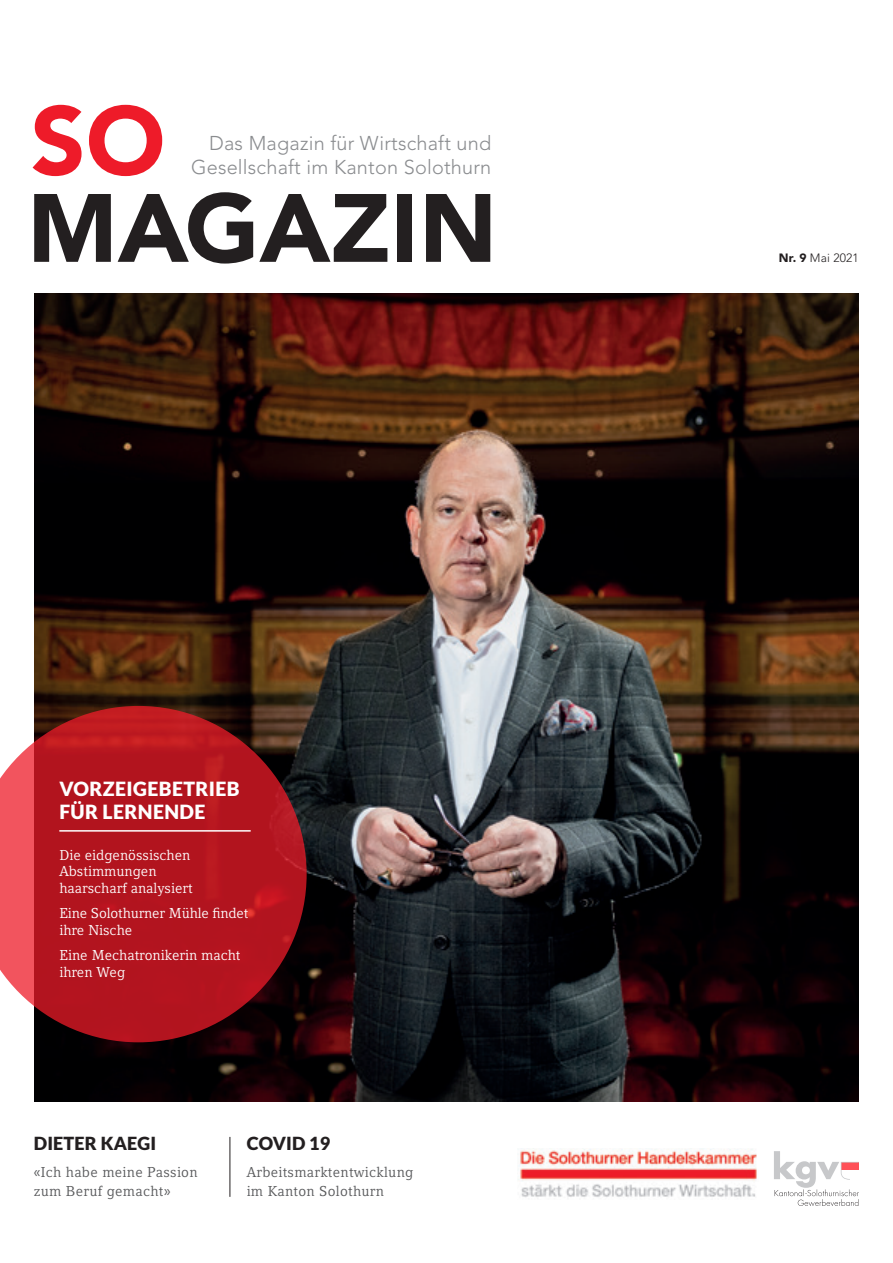
<style>
.page{position:relative;width:893px;height:1263px;background:#fff}
.page>*{position:absolute;margin:0;border:0;box-sizing:border-box;transform-origin:0 0}
.t1{font:900 95.85px "Avenir";color:#231f20}
.t2{font:900 95.85px "Avenir";color:#ee1b29}
.t3{font:300 19.8px/23.9px "Avenir";letter-spacing:.01em;color:#8a8c8f;text-align:right}
.t4{font:900 19.5px/23.4px "Lato";letter-spacing:.02em;color:#fff}
.t5{font:900 18px "Lato";letter-spacing:.01em;color:#231f20}
.t6{font:14.25px/16.5px "Compatil Letter LT Pro";color:#fff}
.t7{font:14.25px/19.5px "Compatil Letter LT Pro";letter-spacing:.02em;color:#57585a}
.t8{font:300 12px "Avenir";letter-spacing:.01em;color:#231f20}
.s1{font-weight:900}
</style>
<div class="page">
<img style="left:34px;top:293px;width:825px;height:808px">
<hr style="left:230px;top:1137px;width:1px;height:60px;background:#231f20">
<svg style="left:0;top:706px;width:307px;height:336px;background:#a62128"></svg>
<hr style="left:59px;top:830px;width:192px;height:2px;background:#fff">
<img style="left:518px;top:1148px;width:239px;height:50px">
<svg style="left:774px;top:1151px;width:85px;height:55px"></svg>
<h1 class="t2" style="left:31px;top:83px;width:136px">SO</h1>
<h1 class="t1" style="left:27px;top:170px;width:471px">MAGAZIN</h1>
<h2 class="t3" style="left:191px;top:131px;width:302px">Das Magazin für Wirtschaft und<br>Gesellschaft im Kanton Solothurn</h2>
<h3 class="t4" style="left:59px;top:777px;width:182px">VORZEIGEBETRIEB<br>FÜR LERNENDE</h3>
<p class="t6" style="left:59px;top:847px;width:135px">Die eidgenössischen<br>Abstimmungen haarscharf analysiert</p>
<p class="t6" style="left:59px;top:905px;width:191px">Eine Solothurner Mühle findet ihre Nische</p>
<p class="t6" style="left:59px;top:947px;width:183px">Eine Mechatronikerin macht ihren Weg</p>
<p class="t5" style="left:34px;top:1133px;width:124px">DIETER KAEGI</p>
<p class="t7" style="left:34px;top:1162px;width:165px">«Ich habe meine Passion zum Beruf gemacht»</p>
<p class="t5" style="left:247px;top:1133px;width:85px">COVID 19</p>
<p class="t7" style="left:247px;top:1162px;width:168px">Arbeitsmarktentwicklung im Kanton Solothurn</p>
<p class="t8" style="left:779px;top:251px;width:81px"><span class="s1">Nr. 9</span> Mai 2021</p>
</div>
